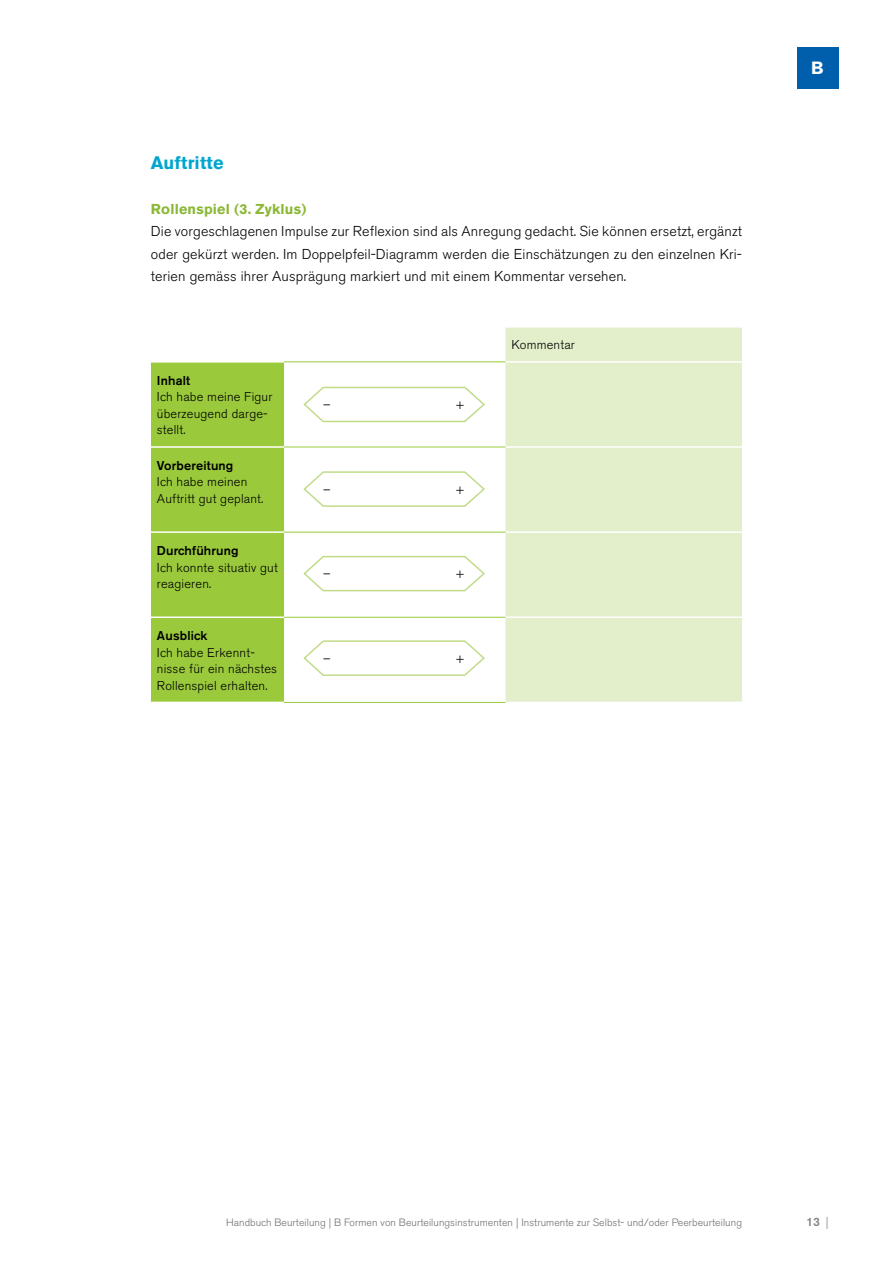
<style>
.page{position:relative;width:893px;height:1263px;background:#fff}
.page>*{position:absolute;margin:0;border:0;box-sizing:border-box;transform-origin:0 0}
.t1{font:700 18px "Akzidenz Grotesk BE";letter-spacing:.01em;color:#00a6ce}
.t2{font:700 17.55px "Akzidenz Grotesk BE";color:#fff}
.t3{font:300 14.25px/22.5px "Akzidenz Grotesk BE";letter-spacing:.01em;color:#000;text-align:justify}
.t4{font:700 14.25px "Akzidenz Grotesk BE";letter-spacing:.015em;color:#8bb836}
.t5{font:300 12.75px/16.5px "Akzidenz Grotesk BE";letter-spacing:.015em;color:#000}
.t6{font:500 12.75px "Akzidenz Grotesk BE";letter-spacing:.015em;color:#000}
.t7{font:500 12px "Akzidenz Grotesk BE";color:#808285}
.t8{font:300 10.5px "Akzidenz Grotesk BE";letter-spacing:.005em;color:#6d6e71}
.s1{font-weight:300}
</style>
<div class="page">
<div style="left:797px;top:47px;width:41px;height:41px;background:#005fac"></div>
<div style="left:505px;top:328px;width:237px;height:374px;background:#e3efcb"></div>
<div style="left:151px;top:363px;width:133px;height:339px;background:#9aca3c"></div>
<hr style="left:505px;top:361px;width:237px;height:2px;background:#fff">
<hr style="left:151px;top:446px;width:133px;height:2px;background:#fff">
<hr style="left:505px;top:446px;width:237px;height:2px;background:#fff">
<hr style="left:151px;top:531px;width:133px;height:2px;background:#fff">
<hr style="left:505px;top:531px;width:237px;height:2px;background:#fff">
<hr style="left:151px;top:616px;width:133px;height:2px;background:#fff">
<hr style="left:505px;top:616px;width:237px;height:2px;background:#fff">
<hr style="left:284px;top:361px;width:221px;height:1px;background:#9aca3c">
<hr style="left:284px;top:447px;width:221px;height:1px;background:#9aca3c">
<hr style="left:284px;top:532px;width:221px;height:1px;background:#9aca3c">
<hr style="left:284px;top:617px;width:221px;height:1px;background:#9aca3c">
<hr style="left:284px;top:702px;width:221px;height:1px;background:#9aca3c">
<svg style="left:303px;top:386px;width:182px;height:37px"></svg>
<svg style="left:303px;top:471px;width:182px;height:36px"></svg>
<svg style="left:303px;top:555px;width:182px;height:37px"></svg>
<svg style="left:303px;top:640px;width:182px;height:36px"></svg>
<p class="t1" style="left:151px;top:152px;width:74px">Auftritte</p>
<p class="t4" style="left:151px;top:200px;width:157px">Rollenspiel (3. Zyklus)</p>
<p class="t3" style="left:151px;top:220px;width:593px">Die vorgeschlagenen Impulse zur Reflexion sind als Anregung gedacht. Sie können ersetzt, ergänzt oder gekürzt werden. Im Doppelpfeil-Diagramm werden die Einschätzungen zu den einzelnen Kri&shy;terien gemäss ihrer Ausprägung markiert und mit einem Kommentar versehen.</p>
<p class="t6" style="left:157px;top:372px;width:35px">Inhalt</p>
<p class="t5" style="left:157px;top:389px;width:117px">Ich habe meine Figur überzeugend darge&shy;stellt.</p>
<p class="t6" style="left:157px;top:458px;width:78px">Vorbereitung</p>
<p class="t5" style="left:157px;top:474px;width:108px">Ich habe meinen<br>Auftritt gut geplant.</p>
<p class="t6" style="left:157px;top:543px;width:83px">Durchführung</p>
<p class="t5" style="left:157px;top:559px;width:122px">Ich konnte situativ gut reagieren.</p>
<p class="t6" style="left:157px;top:628px;width:52px">Ausblick</p>
<p class="t5" style="left:157px;top:644px;width:122px">Ich habe Erkennt&shy;nisse für ein nächstes<br>Rollenspiel erhalten.</p>
<p class="t5" style="left:323px;top:397px;width:9px">–</p>
<p class="t5" style="left:456px;top:397px;width:10px">+</p>
<p class="t5" style="left:323px;top:481px;width:9px">–</p>
<p class="t5" style="left:456px;top:481px;width:10px">+</p>
<p class="t5" style="left:323px;top:566px;width:9px">–</p>
<p class="t5" style="left:456px;top:566px;width:10px">+</p>
<p class="t5" style="left:323px;top:650px;width:9px">–</p>
<p class="t5" style="left:456px;top:650px;width:10px">+</p>
<p class="t5" style="left:511px;top:337px;width:65px">Kommentar</p>
<p class="t2" style="left:811px;top:58px;width:14px">B</p>
<p class="t8" style="left:226px;top:1217px;width:517px">Handbuch Beurteilung | B Formen von Beurteilungsinstrumenten | Instrumente zur Selbst- und/oder Peerbeurteilung</p>
<p class="t7" style="left:806px;top:1214px;width:24px">13 <span class="s1">|</span></p>
</div>
